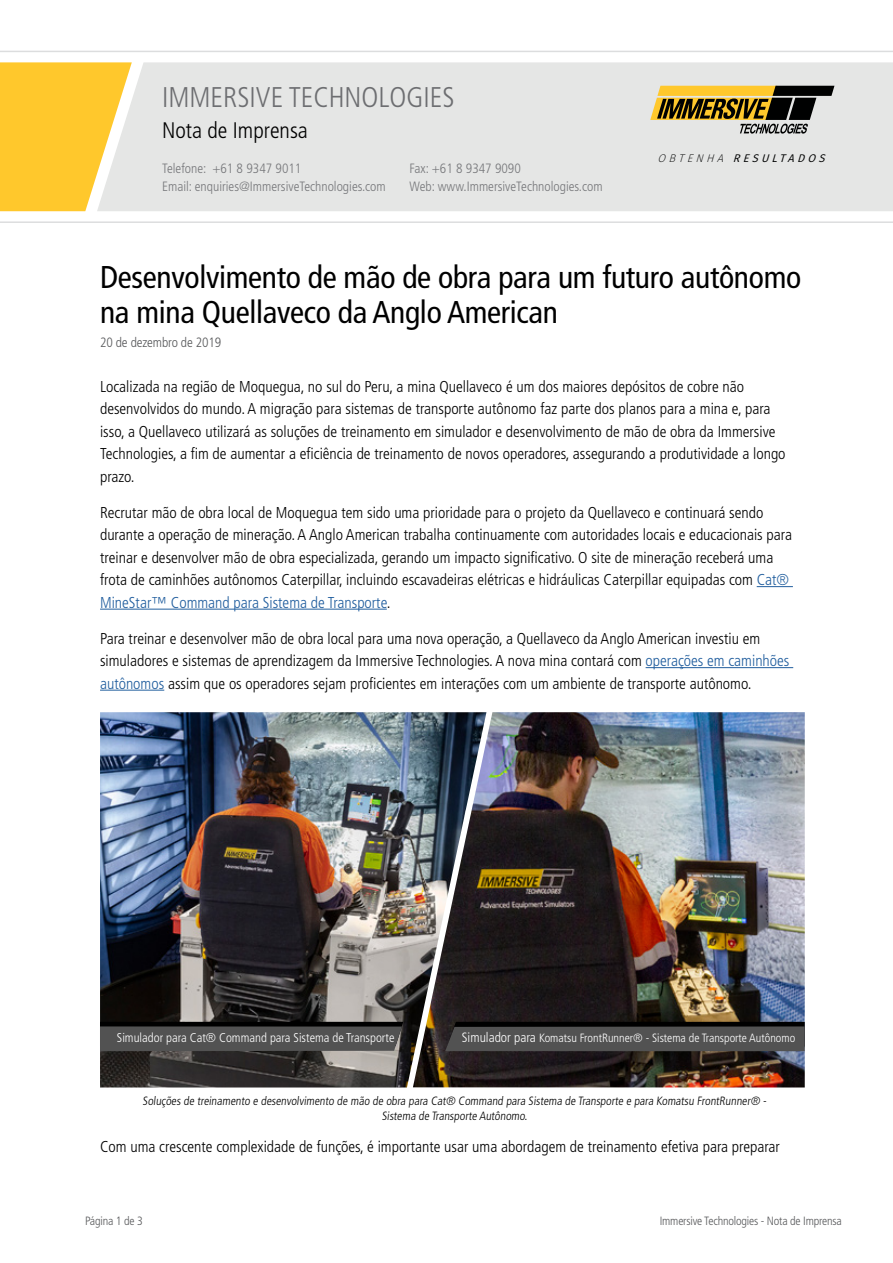
<style>
.page{position:relative;width:893px;height:1263px;background:#fff}
.page>*{position:absolute;margin:0;border:0;box-sizing:border-box;transform-origin:0 0}
.t1{font:condensed 31.5px/34.5px "Frutiger LT Std";letter-spacing:-.01em;color:#000}
.t2{font:300 condensed 28.5px "Frutiger LT Std";color:#6d6e71}
.t3{font:300 condensed 22.5px "Frutiger LT Std";color:#000}
.t4{font:300 condensed 15.75px/22.5px "Frutiger LT Std";color:#000}
.t5{font:300 condensed 13.5px "Frutiger LT Std";color:#77787b}
.t6{font:300 condensed 13.5px "Frutiger LT Std";letter-spacing:-.01em;color:#58595b}
.t7{font:300 condensed 12.75px "Frutiger LT Std";color:#fff}
.t8{font:300 condensed 12px/14.4px "Frutiger LT Std";color:#000;text-align:center}
.t9{font:300 condensed 12px "Frutiger LT Std";color:#fff}
.t10{font:300 condensed 12px "Frutiger LT Std";letter-spacing:-.015em;color:#58595b}
.t11{font:italic 11.1px "Fira Sans";color:#000101}
.s1{font-weight:200}
.s2{color:#215e9e}
.s3{font-size:13.5px}
</style>
<div class="page">
<div style="left:0;top:62px;width:97px;height:149px;background:#ffc82c"></div>
<div style="left:97px;top:62px;width:796px;height:149px;background:#e5e6e5"></div>
<hr style="left:0;top:51px;width:893px;height:1px;background:#dcddde">
<hr style="left:0;top:221px;width:893px;height:2px;background:#dcddde">
<svg style="left:650px;top:86px;width:184px;height:48px;background:#9a8c61"></svg>
<hr style="left:757px;top:586px;width:36px;height:1px;background:#215e9e">
<hr style="left:100px;top:609px;width:287px;height:1px;background:#215e9e">
<hr style="left:646px;top:667px;width:147px;height:1px;background:#215e9e">
<hr style="left:100px;top:690px;width:64px;height:1px;background:#215e9e">
<img style="left:100px;top:712px;width:313px;height:375px">
<img style="left:413px;top:712px;width:392px;height:375px">
<svg style="left:445px;top:1022px;width:360px;height:29px;background:#444"></svg>
<svg style="left:100px;top:1022px;width:303px;height:29px;background:#454545"></svg>
<h2 class="t2" style="left:162px;top:81px;width:294px">IMMERSIVE TECHNOLOGIES</h2>
<h3 class="t3" style="left:162px;top:118px;width:147px">Nota de Imprensa</h3>
<p class="t5" style="left:162px;top:161px;width:141px">Telefone: +61 8 9347 9011</p>
<p class="t5" style="left:410px;top:161px;width:113px">Fax: +61 8 9347 9090</p>
<p class="t5" style="left:162px;top:179px;width:225px">Email: enquiries@ImmersiveTechnologies.com</p>
<p class="t5" style="left:410px;top:179px;width:194px">Web: www.ImmersiveTechnologies.com</p>
<h3 class="t3" style="left:162px;top:118px;width:111px">Media Releas</h3>
<p class="t5" style="left:162px;top:161px;width:131px">Phone: +61 8 9347 9016</p>
<p class="t11" style="left:658px;top:149px;width:173px"><span class="s1">OBTENHA</span> RESULTADOS</p>
<h1 class="t1" style="left:100px;top:260px;width:703px">Desenvolvimento de mão de obra para um futuro autônomo na mina Quellaveco da Anglo American</h1>
<p class="t6" style="left:100px;top:335px;width:123px">20 de dezembro de 2019</p>
<p class="t4" style="left:100px;top:375px;width:687px">Localizada na região de Moquegua, no sul do Peru, a mina Quellaveco é um dos maiores depósitos de cobre não desenvolvidos do mundo. A migração para sistemas de transporte autônomo faz parte dos planos para a mina e, para isso, a Quellaveco utilizará as soluções de treinamento em simulador e desenvolvimento de mão de obra da Immersive Technologies, a fim de aumentar a eficiência de treinamento de novos operadores, assegurando a produtividade a longo prazo.</p>
<p class="t4" style="left:100px;top:501px;width:693px">Recrutar mão de obra local de Moquegua tem sido uma prioridade para o projeto da Quellaveco e continuará sendo durante a operação de mineração. A Anglo American trabalha continuamente com autoridades locais e educacionais para treinar e desenvolver mão de obra especializada, gerando um impacto significativo. O site de mineração receberá uma frota de caminhões autônomos Caterpillar, incluindo escavadeiras elétricas e hidráulicas Caterpillar equipadas com <span class="s2">Cat® MineStar™ Command para Sistema de Transporte</span>.</p>
<p class="t4" style="left:100px;top:627px;width:691px">Para treinar e desenvolver mão de obra local para uma nova operação, a Quellaveco da Anglo American investiu em simuladores e sistemas de aprendizagem da Immersive Technologies. A nova mina contará com <span class="s2">operações em caminhões autônomos</span> assim que os operadores sejam proficientes em interações com um ambiente de transporte autônomo.</p>
<p class="t7" style="left:117px;top:1030px;width:279px">Simulador para Cat® Command para Sistema de Transporte</p>
<p class="t9" style="left:462px;top:1031px;width:335px"><span class="s3">Simulador para</span> Komatsu FrontRunner® - Sistema de Transporte Autônomo</p>
<p class="t8" style="left:143px;top:1094px;width:627px">Soluções de treinamento e desenvolvimento de mão de obra para Cat® Command para Sistema de Transporte e para Komatsu FrontRunner® -<br>Sistema de Transporte Autônomo.</p>
<p class="t4" style="left:100px;top:1136px;width:681px">Com uma crescente complexidade de funções, é importante usar uma abordagem de treinamento efetiva para preparar</p>
<p class="t10" style="left:85px;top:1214px;width:59px">Página 1 de 3</p>
<p class="t10" style="left:660px;top:1214px;width:184px">Immersive Technologies - Nota de Imprensa</p>
</div>
